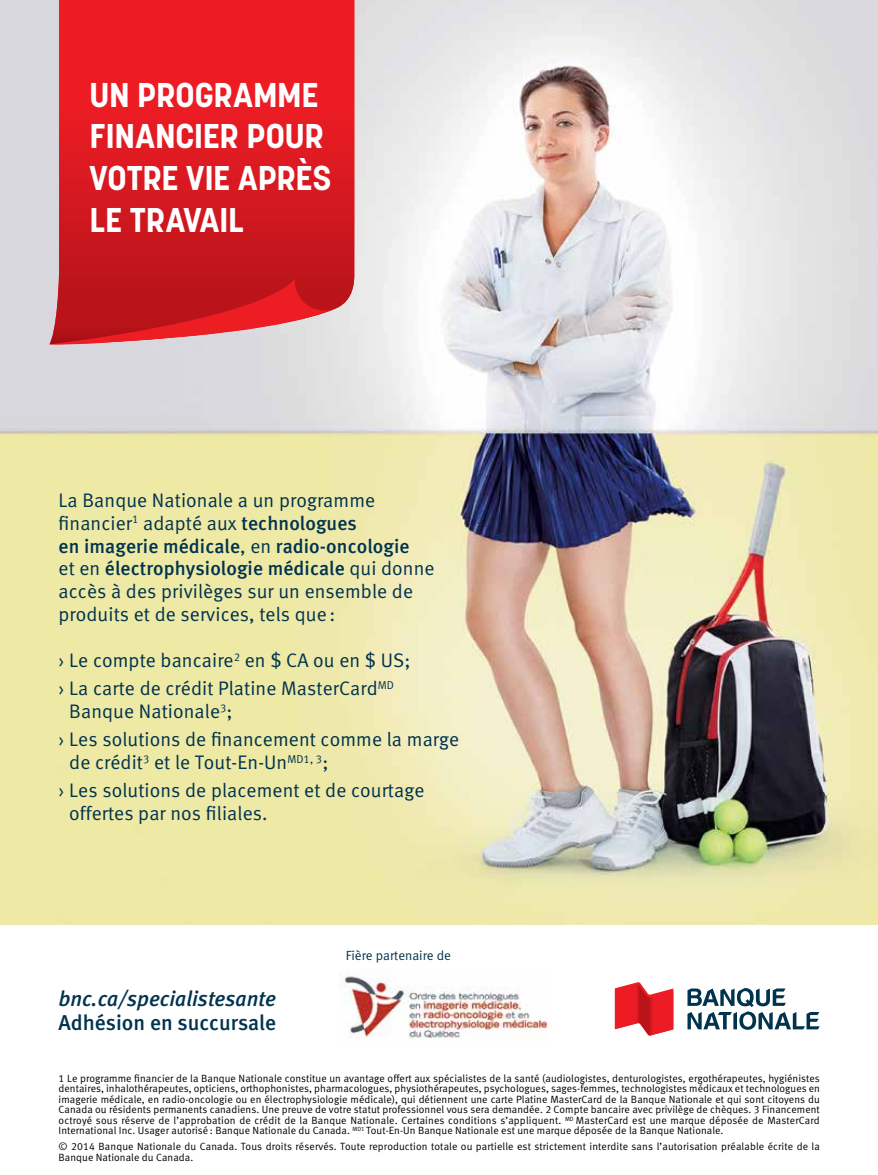
<style>
.page{position:relative;width:878px;height:1175px;background:#fff}
.page>*{position:absolute;margin:0;border:0;box-sizing:border-box;transform-origin:0 0}
.t1{font:700 34.05px/41.8px "BN Korolev";letter-spacing:-.005em;color:#fff}
.t2{font:italic 21.45px "Meta Medium LF";color:#00334e}
.t3{font:21.45px "Meta Medium LF";color:#00334e}
.t4{font:19.65px/27.9px "Meta Normal LF";letter-spacing:.005em;color:#00334e}
.t5{font:19.65px/23px "Meta Medium LF";letter-spacing:.005em;color:#00334e}
.t6{font:13.35px "Meta Normal LF";color:#00334e}
.t7{font:10.5px/10.5px "Meta Normal LF";letter-spacing:.01em;color:#000;text-align:justify}
.s1{font-family:"Meta Medium LF"}
.s2{font-family:"Meta Normal LF"}
</style>
<div class="page">
<img style="left:0;top:0;width:878px;height:925px">
<svg style="left:49px;top:0;width:305px;height:344px;background:#de2128"></svg>
<svg style="left:49px;top:278px;width:291px;height:66px;background:#cb3b41"></svg>
<img style="left:339px;top:976px;width:209px;height:63px">
<svg style="left:614px;top:982px;width:59px;height:53px"></svg>
<svg style="left:687px;top:988px;width:132px;height:41px"></svg>
<h1 class="t1" style="left:89px;top:74px;width:243px">UN PROGRAMME<br>FINANCIER POUR<br>VOTRE VIE APRÈS<br>LE TRAVAIL</h1>
<h3 class="t4" style="left:59px;top:488px;width:318px;line-height:23px">La Banque Nationale a un programme financier<sup>1</sup> adapté aux <span class="s1">technologues</span></h3>
<h3 class="t5" style="left:59px;top:534px;width:377px">en imagerie médicale<span class="s2">, en</span> radio-oncologie<br><span class="s2">et en</span> électrophysiologie médicale <span class="s2">qui donne</span></h3>
<h3 class="t4" style="left:59px;top:580px;width:356px;line-height:23px">accès à des privilèges sur un ensemble de produits et de services, tels que :</h3>
<h3 class="t4" style="left:59px;top:646px;width:353px">› Le compte bancaire<sup>2</sup> en $ CA ou en $ US; › La carte de crédit Platine MasterCard<sup>MD</sup></h3>
<h3 class="t4" style="left:59px;top:697px;width:402px;text-indent:11px">Banque Nationale<sup>3</sup>;<br>› Les solutions de financement comme la marge</h3>
<h3 class="t4" style="left:59px;top:748px;width:367px;text-indent:11px">de crédit<sup>3</sup> et le Tout-En-Un<sup>MD1,</sup> <sup>3</sup>;<br>› Les solutions de placement et de courtage</h3>
<h3 class="t4" style="left:69px;top:799px;width:200px">offertes par nos filiales.</h3>
<h2 class="t2" style="left:58px;top:985px;width:219px">bnc.ca/specialistesante</h2>
<h2 class="t3" style="left:58px;top:1010px;width:219px">Adhésion en succursale</h2>
<p class="t6" style="left:345px;top:948px;width:107px">Fière partenaire de</p>
<p class="t7" style="left:59px;top:1072px;width:762px">1 Le programme financier de la Banque Nationale constitue un avantage offert aux spécialistes de la santé (audiologistes, denturologistes, ergothérapeutes, hygiénistes dentaires, inhalothérapeutes, opticiens, orthophonistes, pharmacologues, physiothérapeutes, psychologues, sages-femmes, technologistes médicaux et technologues en imagerie médicale, en radio-oncologie ou en électrophysiologie médicale), qui détiennent une carte Platine MasterCard de la Banque Nationale et qui sont citoyens du Canada ou résidents permanents canadiens. Une preuve de votre statut professionnel vous sera demandée. 2 Compte bancaire avec privilège de chèques. 3 Financement octroyé sous réserve de l’approbation de crédit de la Banque Nationale. Certaines conditions s’appliquent. <sup>MD</sup> MasterCard est une marque déposée de MasterCard International Inc. Usager autorisé : Banque Nationale du Canada. <sup>MD1</sup> Tout-En-Un Banque Nationale est une marque déposée de la Banque Nationale.</p>
<p class="t7" style="left:59px;top:1141px;width:762px">© 2014 Banque Nationale du Canada. Tous droits réservés. Toute reproduction totale ou partielle est strictement interdite sans l’autorisation préalable écrite de la<br>Banque Nationale du Canada.</p>
</div>
